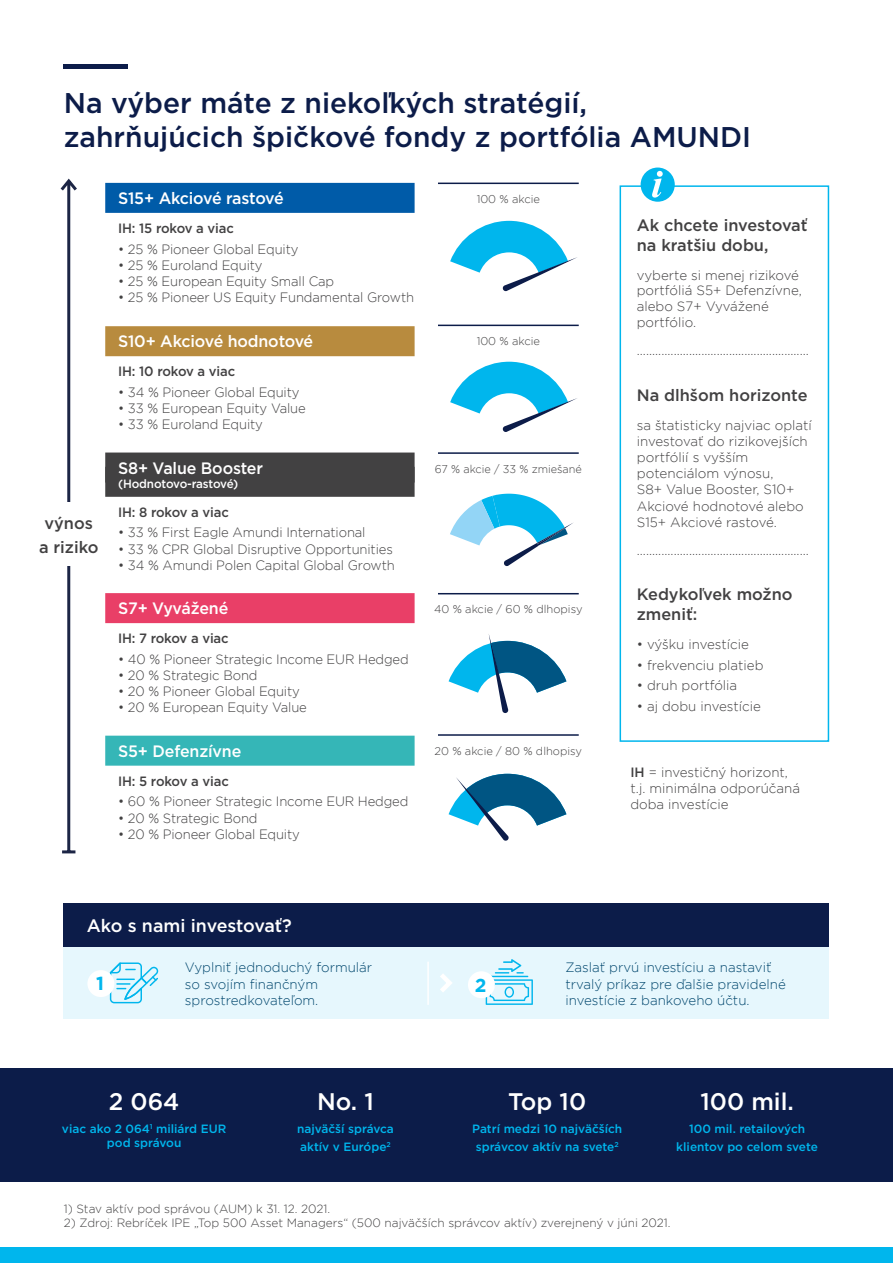
<style>
.page{position:relative;width:893px;height:1263px;background:#fff}
.page>*{position:absolute;margin:0;border:0;box-sizing:border-box;transform-origin:0 0}
.t1{font:500 28.5px/34.2px "Gotham";color:#0c1c49}
.t2{font:500 24px "Gotham";color:#fff}
.t3{font:700 18.9px "Gotham";color:#00b6ed}
.t4{font:500 18px "Gotham";letter-spacing:-.01em;color:#fff}
.t5{font:500 16.5px/19.8px "Gotham";color:#424142}
.t6{font:500 16.5px "Gotham";letter-spacing:-.01em;color:#fff}
.t7{font:300 13.5px/16.2px "Gotham";letter-spacing:-.01em;color:#424142}
.t8{font:300 13.5px/16.2px "Gotham";color:#00466d}
.t9{font:500 13.5px "Gotham";letter-spacing:-.01em;color:#424142}
.t10{font:500 12px/18.6px "Gotham";color:#00b6ed;text-align:center}
.t11{font:300 12px "Gotham";color:#424142}
.t12{font:500 12px "Gotham";letter-spacing:-.02em;color:#fff}
.t13{font:300 11.25px "Gotham";color:#424142}
.s1{font-weight:500}
</style>
<div class="page">
<div style="left:0;top:1068px;width:893px;height:114px;background:#0c1c49"></div>
<div style="left:0;top:1247px;width:893px;height:16px;background:#00b6ed"></div>
<hr style="left:64px;top:65px;width:64px;height:4px;background:#0c1c49">
<div style="left:105px;top:183px;width:310px;height:30px;background:#005ba8"></div>
<div style="left:105px;top:326px;width:310px;height:30px;background:#b88b3e"></div>
<div style="left:105px;top:452px;width:310px;height:30px;background:#424142"></div>
<div style="left:105px;top:467px;width:310px;height:30px;background:#424142"></div>
<div style="left:105px;top:593px;width:310px;height:30px;background:#e93f67"></div>
<div style="left:105px;top:736px;width:310px;height:30px;background:#35b6b7"></div>
<svg style="left:60px;top:178px;width:17px;height:676px"></svg>
<div style="left:37px;top:502px;width:64px;height:64px;background:#fff"></div>
<div style="left:620px;top:185px;width:209px;height:557px;border:2px solid #00b6ed"></div>
<div style="left:641px;top:168px;width:34px;height:34px;background:#00b6ed;border-radius:50%"></div>
<svg style="left:652px;top:171px;width:11px;height:27px"></svg>
<svg style="left:450px;top:221px;width:127px;height:71px"></svg>
<hr style="left:438px;top:183px;width:141px;height:1px;background:#0c1c49">
<svg style="left:450px;top:362px;width:127px;height:70px"></svg>
<hr style="left:438px;top:325px;width:141px;height:1px;background:#0c1c49">
<svg style="left:449px;top:634px;width:117px;height:79px"></svg>
<hr style="left:438px;top:593px;width:141px;height:1px;background:#0c1c49">
<hr style="left:438px;top:734px;width:141px;height:2px;background:#0c1c49">
<svg style="left:449px;top:774px;width:117px;height:67px"></svg>
<div style="left:64px;top:946px;width:765px;height:73px;background:#e6f7fd"></div>
<div style="left:64px;top:903px;width:765px;height:43px;background:#0c1c49"></div>
<svg style="left:440px;top:974px;width:12px;height:18px"></svg>
<svg style="left:110px;top:962px;width:48px;height:41px"></svg>
<div style="left:87px;top:970px;width:27px;height:27px;background:#fff;border-radius:50%"></div>
<svg style="left:486px;top:979px;width:47px;height:26px"></svg>
<hr style="left:490px;top:976px;width:38px;height:1px;background:#00b6ed">
<svg style="left:495px;top:959px;width:29px;height:14px"></svg>
<div style="left:468px;top:971px;width:27px;height:27px;background:#fff;border-radius:50%"></div>
<hr style="left:427px;top:962px;width:2px;height:43px;background:#fff">
<hr style="left:438px;top:452px;width:141px;height:2px;background:#0c1c49">
<svg style="left:450px;top:494px;width:123px;height:72px"></svg>
<h1 class="t1" style="left:64px;top:86px;width:689px">Na výber máte z niekoľkých stratégií, zahrňujúcich špičkové fondy z portfólia AMUNDI</h1>
<p class="t5" style="left:39px;top:511px;width:61px;line-height:24px;text-align:center">výnos a riziko</p>
<p class="t6" style="left:118px;top:187px;width:167px">S15+ Akciové rastové</p>
<p class="t9" style="left:118px;top:219px;width:117px">IH: 15 rokov a viac</p>
<p class="t7" style="left:118px;top:240px;width:182px">• 25 % Pioneer Global Equity</p>
<p class="t7" style="left:118px;top:256px;width:146px">• 25 % Euroland Equity</p>
<p class="t7" style="left:118px;top:273px;width:218px">• 25 % European Equity Small Cap</p>
<p class="t7" style="left:118px;top:289px;width:298px">• 25 % Pioneer US Equity Fundamental Growth</p>
<p class="t6" style="left:118px;top:331px;width:197px">S10+ Akciové hodnotové</p>
<p class="t9" style="left:118px;top:363px;width:119px">IH: 10 rokov a viac</p>
<p class="t7" style="left:118px;top:384px;width:183px">• 34 % Pioneer Global Equity</p>
<p class="t7" style="left:118px;top:400px;width:189px">• 33 % European Equity Value</p>
<p class="t7" style="left:118px;top:416px;width:146px">• 33 % Euroland Equity</p>
<p class="t6" style="left:118px;top:457px;width:146px">S8+ Value Booster</p>
<p class="t12" style="left:118px;top:476px;width:122px">(Hodnotovo-rastové)</p>
<p class="t9" style="left:118px;top:503px;width:112px">IH: 8 rokov a viac</p>
<p class="t7" style="left:118px;top:524px;width:249px">• 33 % First Eagle Amundi International</p>
<p class="t7" style="left:118px;top:540px;width:276px">• 33 % CPR Global Disruptive Opportunities</p>
<p class="t7" style="left:118px;top:557px;width:278px">• 34 % Amundi Polen Capital Global Growth</p>
<p class="t6" style="left:118px;top:598px;width:112px">S7+ Vyvážené</p>
<p class="t9" style="left:118px;top:630px;width:112px">IH: 7 rokov a viac</p>
<p class="t7" style="left:118px;top:650px;width:292px">• 40 % Pioneer Strategic Income EUR Hedged</p>
<p class="t7" style="left:118px;top:667px;width:141px">• 20 % Strategic Bond</p>
<p class="t7" style="left:118px;top:683px;width:183px">• 20 % Pioneer Global Equity</p>
<p class="t7" style="left:118px;top:699px;width:190px">• 20 % European Equity Value</p>
<p class="t6" style="left:118px;top:740px;width:125px">S5+ Defenzívne</p>
<p class="t9" style="left:118px;top:772px;width:112px">IH: 5 rokov a viac</p>
<p class="t7" style="left:118px;top:793px;width:292px">• 60 % Pioneer Strategic Income EUR Hedged</p>
<p class="t7" style="left:118px;top:809px;width:141px">• 20 % Strategic Bond</p>
<p class="t7" style="left:118px;top:825px;width:183px">• 20 % Pioneer Global Equity</p>
<p class="t13" style="left:477px;top:192px;width:65px">100 % akcie</p>
<p class="t13" style="left:477px;top:334px;width:65px">100 % akcie</p>
<p class="t13" style="left:435px;top:462px;width:149px">67 % akcie / 33 % zmiešané</p>
<p class="t13" style="left:434px;top:602px;width:150px">40 % akcie / 60 % dlhopisy</p>
<p class="t13" style="left:435px;top:743px;width:149px">20 % akcie / 80 % dlhopisy</p>
<h3 class="t4" style="left:87px;top:913px;width:207px">Ako s nami investovať?</h3>
<p class="t5" style="left:637px;top:215px;width:172px">Ak chcete investovať na kratšiu dobu,</p>
<p class="t7" style="left:637px;top:267px;width:167px;line-height:15.8px">vyberte si menej rizikové portfóliá S5+ Defenzívne, alebo S7+ Vyvážené portfólio.</p>
<p class="t7" style="left:637px;top:342px;width:174px">........................................................</p>
<p class="t5" style="left:637px;top:385px;width:172px">Na dlhšom horizonte</p>
<p class="t7" style="left:637px;top:416px;width:177px">sa štatisticky najviac oplatí investovať do rizikovejších portfólií s vyšším potenciálom výnosu,<br>S8+ Value Booster, S10+<br>Akciové hodnotové alebo<br>S15+ Akciové rastové.</p>
<p class="t7" style="left:637px;top:542px;width:174px">........................................................</p>
<p class="t5" style="left:637px;top:584px;width:157px">Kedykoľvek možno zmeniť:</p>
<p class="t7" style="left:637px;top:636px;width:114px">• výšku investície</p>
<p class="t7" style="left:637px;top:656px;width:128px">• frekvenciu platieb</p>
<p class="t7" style="left:637px;top:677px;width:102px">• druh portfólia</p>
<p class="t7" style="left:637px;top:697px;width:126px">• aj dobu investície</p>
<p class="t7" style="left:630px;top:763px;width:171px"><span class="s1">IH</span> = investičný horizont, t.j. minimálna odporúčaná doba investície</p>
<p class="t8" style="left:185px;top:959px;width:189px">Vyplniť jednoduchý formulár so svojím finančným sprostredkovateľom.</p>
<p class="t8" style="left:565px;top:959px;width:222px">Zaslať prvú investíciu a nastaviť trvalý príkaz pre ďalšie pravidelné investície z bankoveho účtu.</p>
<h3 class="t3" style="left:96px;top:971px;width:9px">1</h3>
<h3 class="t3" style="left:475px;top:972px;width:13px">2</h3>
<h2 class="t2" style="left:109px;top:1085px;width:72px">2 064</h2>
<p class="t10" style="left:62px;top:1121px;width:166px;line-height:14.4px">viac ako 2 064<sup>1</sup> miliárd EUR pod správou</p>
<h2 class="t2" style="left:317px;top:1085px;width:58px">No. 1</h2>
<p class="t10" style="left:297px;top:1119px;width:98px;text-align:left">najväčší správca aktív v Európe<sup>2</sup></p>
<h2 class="t2" style="left:508px;top:1085px;width:79px">Top 10</h2>
<p class="t10" style="left:472px;top:1119px;width:152px">Patrí medzi 10 najväčších správcov aktív na svete<sup>2</sup></p>
<h2 class="t2" style="left:700px;top:1085px;width:95px">100 mil.</h2>
<p class="t10" style="left:676px;top:1119px;width:143px">100 mil. retailových klientov po celom svete</p>
<p class="t11" style="left:64px;top:1201px;width:268px">1) Stav aktív pod správou (AUM) k 31. 12. 2021.</p>
<p class="t11" style="left:64px;top:1215px;width:608px">2) Zdroj: Rebríček IPE „Top 500 Asset Managers“ (500 najväčších správcov aktív) zverejnený v júni 2021.</p>
</div>
